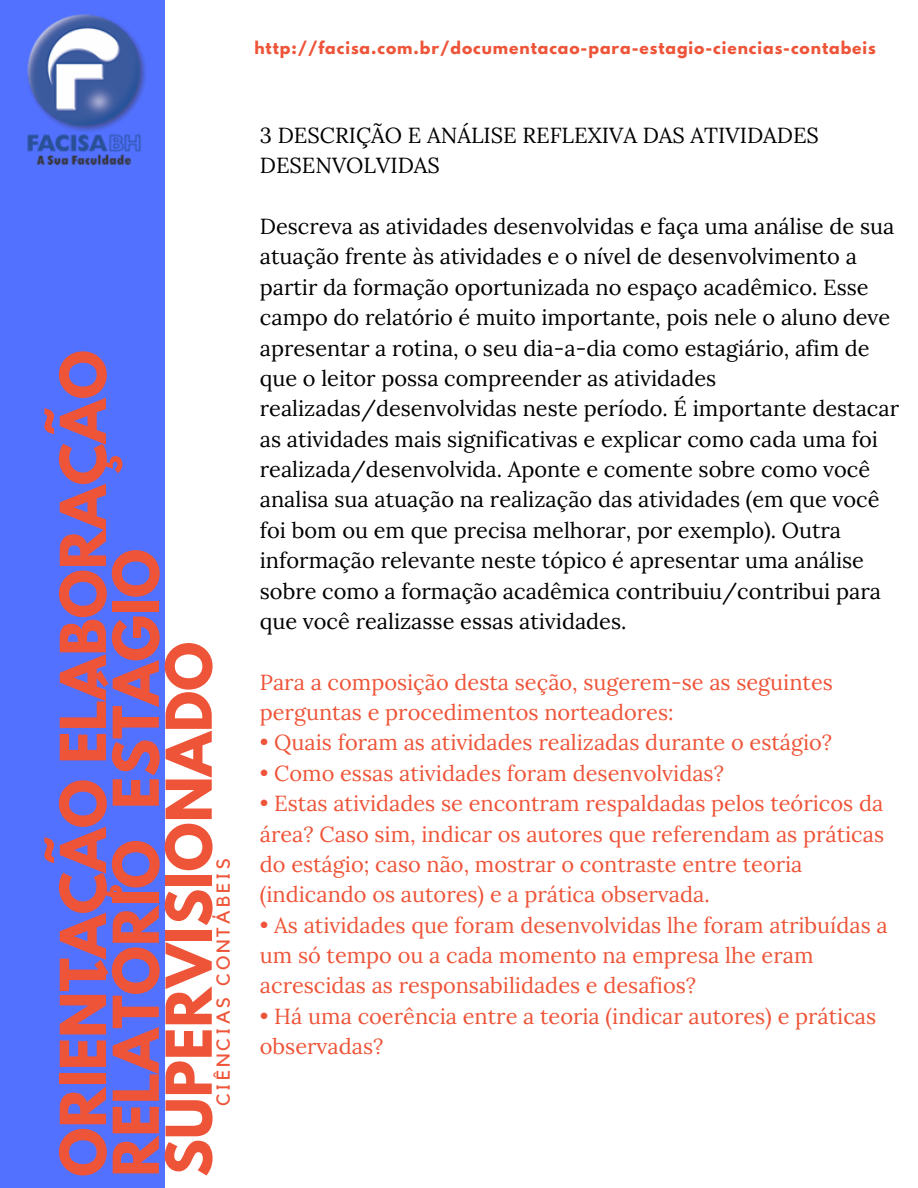
<style>
.page{position:relative;width:918px;height:1188px;background:#5271ff}
.page>*{position:absolute;margin:0;border:0;box-sizing:border-box;transform-origin:0 0}
.t1{font:700 55.95px/52.9px "League Spartan";color:#ee5438}
.t2{font:21.75px/30.3px "Lora";color:#000}
.t3{font:21.75px/30.3px "Lora";color:#ee5438}
.t4{font:18.75px "Kollektif";letter-spacing:.16em;color:#ee5438}
.t5{font:700 15.6px "League Spartan";letter-spacing:.06em;color:#ee5438}
</style>
<div class="page">
<div style="left:165px;top:0;width:753px;height:1188px;background:#fff"></div>
<img style="left:27px;top:14px;width:119px;height:150px">
<h1 class="t1" style="left:64px;top:1177px;width:828px;rotate:-90deg">ORIENTAÇÃO ELABORAÇÃO<br>RELATÓRIO ESTÁGIO<br>SUPERVISIONADO</h1>
<p class="t4" style="left:215px;top:1106px;width:249px;rotate:-90deg">CIÊNCIAS CONTÁBEIS</p>
<p class="t5" style="left:254px;top:40px;width:623px">http://facisa.com.br/documentacao-para-estagio-ciencias-contabeis</p>
<p class="t2" style="left:260px;top:120px;width:561px">3 DESCRIÇÃO E ANÁLISE REFLEXIVA DAS ATIVIDADES<br>DESENVOLVIDAS</p>
<p class="t2" style="left:260px;top:212px;width:641px">Descreva as atividades desenvolvidas e faça uma análise de sua atuação frente às atividades e o nível de desenvolvimento a partir da formação oportunizada no espaço acadêmico. Esse campo do relatório é muito importante, pois nele o aluno deve apresentar a rotina, o seu dia-a-dia como estagiário, afim de que o leitor possa compreender as atividades realizadas/desenvolvidas neste período. É importante destacar as atividades mais significativas e explicar como cada uma foi realizada/desenvolvida. Aponte e comente sobre como você analisa sua atuação na realização das atividades (em que você foi bom ou em que precisa melhorar, por exemplo). Outra informação relevante neste tópico é apresentar uma análise sobre como a formação acadêmica contribuiu/contribui para que você realizasse essas atividades.</p>
<p class="t3" style="left:260px;top:667px;width:575px">Para a composição desta seção, sugerem-se as seguintes perguntas e procedimentos norteadores:</p>
<p class="t3" style="left:260px;top:728px;width:574px">• Quais foram as atividades realizadas durante o estágio?</p>
<p class="t3" style="left:260px;top:758px;width:466px">• Como essas atividades foram desenvolvidas?</p>
<p class="t3" style="left:260px;top:789px;width:626px">• Estas atividades se encontram respaldadas pelos teóricos da área? Caso sim, indicar os autores que referendam as práticas do estágio; caso não, mostrar o contraste entre teoria (indicando os autores) e a prática observada.</p>
<p class="t3" style="left:260px;top:910px;width:629px">• As atividades que foram desenvolvidas lhe foram atribuídas a um só tempo ou a cada momento na empresa lhe eram acrescidas as responsabilidades e desafios?</p>
<p class="t3" style="left:260px;top:1001px;width:618px">• Há uma coerência entre a teoria (indicar autores) e práticas observadas?</p>
</div>
